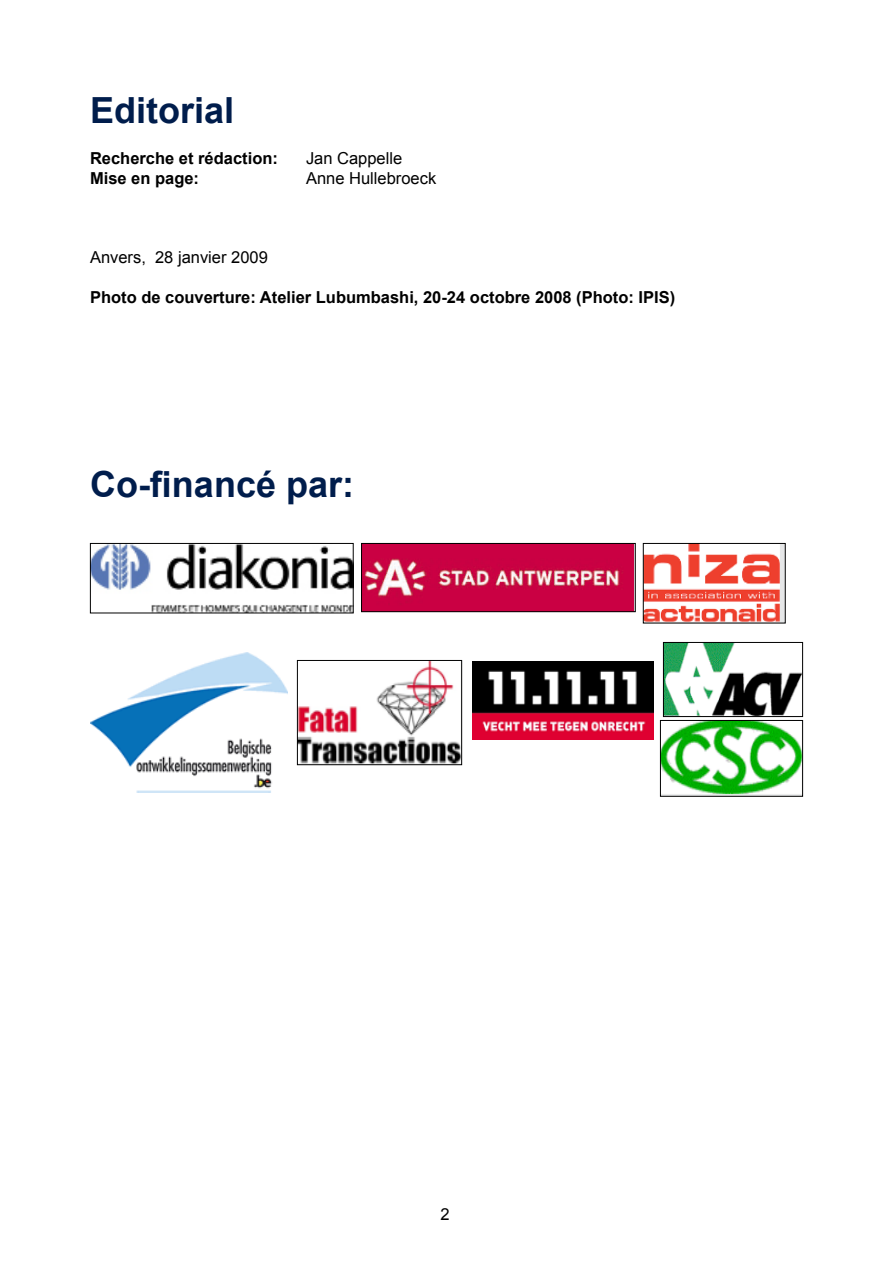
<style>
.page{position:relative;width:893px;height:1263px;background:#fff}
.page>*{position:absolute;margin:0;border:0;box-sizing:border-box;transform-origin:0 0}
.t1{font:700 36px "Arial";color:#001d4c}
.t2{font:700 16.5px "Arial";color:#000}
.t3{font:16.5px "Arial";color:#000}
</style>
<div class="page">
<img style="left:90px;top:652px;width:198px;height:141px">
<img style="left:665px;top:644px;width:136px;height:71px">
<div style="left:663px;top:642px;width:140px;height:75px;border:1px solid #000"></div>
<img style="left:662px;top:722px;width:139px;height:73px">
<div style="left:660px;top:720px;width:143px;height:77px;border:1px solid #000"></div>
<img style="left:92px;top:545px;width:260px;height:66px">
<div style="left:90px;top:543px;width:264px;height:70px;border:1px solid #000"></div>
<img style="left:363px;top:545px;width:271px;height:65px">
<div style="left:361px;top:543px;width:275px;height:69px;border:1px solid #000"></div>
<div style="left:643px;top:543px;width:142px;height:80px;background:#e6e7e8"></div>
<img style="left:645px;top:545px;width:135px;height:76px">
<div style="left:643px;top:543px;width:143px;height:80px;border:1px solid #000"></div>
<img style="left:299px;top:662px;width:161px;height:101px">
<div style="left:297px;top:660px;width:165px;height:105px;border:1px solid #000"></div>
<img style="left:472px;top:662px;width:182px;height:77px">
<h1 class="t1" style="left:90px;top:86px;width:146px">Editorial</h1>
<p class="t2" style="left:90px;top:147px;width:189px">Recherche et rédaction:</p>
<p class="t3" style="left:306px;top:148px;width:98px">Jan Cappelle</p>
<p class="t2" style="left:90px;top:167px;width:111px">Mise en page:</p>
<p class="t3" style="left:306px;top:167px;width:132px">Anne Hullebroeck</p>
<p class="t3" style="left:90px;top:247px;width:179px">Anvers, 28 janvier 2009</p>
<p class="t2" style="left:90px;top:286px;width:587px">Photo de couverture: Atelier Lubumbashi, 20-24 octobre 2008 (Photo: IPIS)</p>
<h1 class="t1" style="left:90px;top:461px;width:266px">Co-financé par:</h1>
<p class="t3" style="left:440px;top:1203px;width:11px">2</p>
</div>
